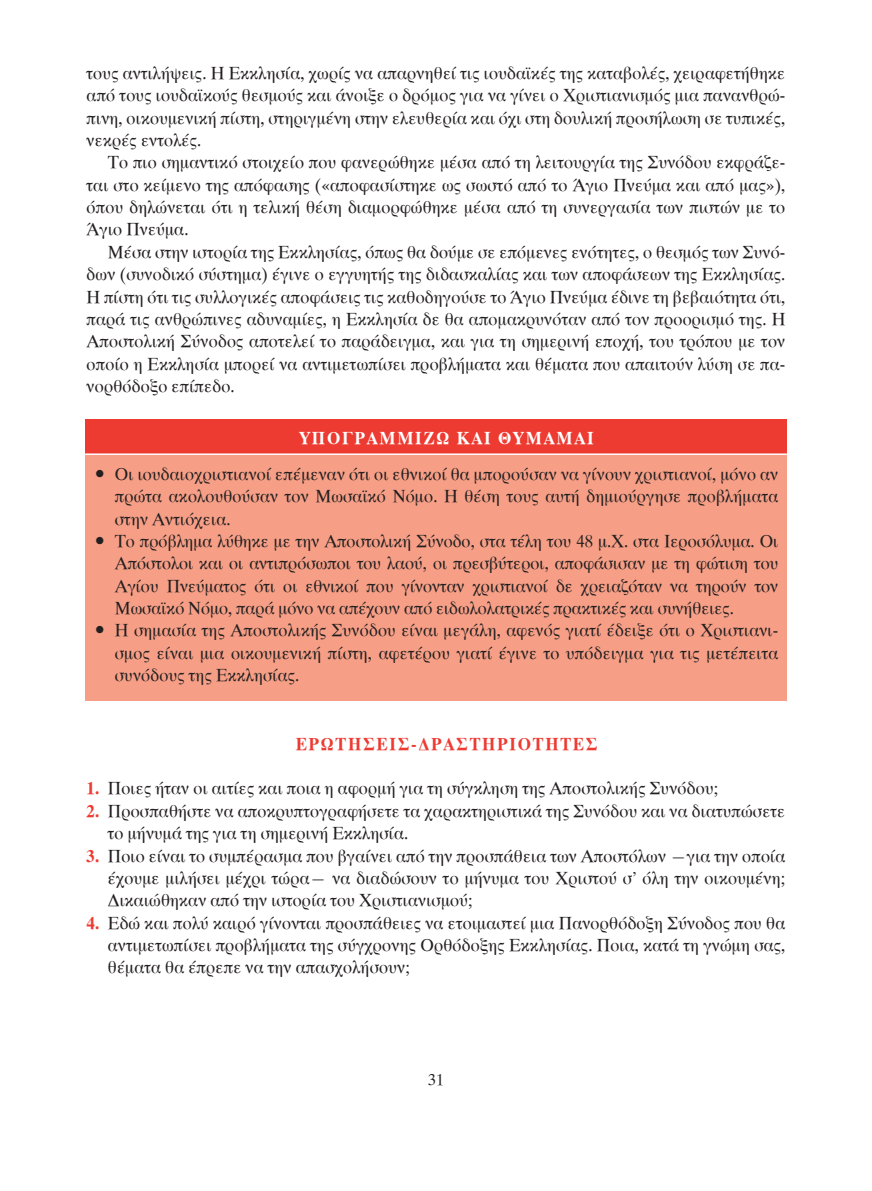
<style>
.page{position:relative;width:872px;height:1191px;background:#fff}
.page>*{position:absolute;margin:0;border:0;box-sizing:border-box;transform-origin:0 0}
.t1{font:18px/22.4px "UB Times";letter-spacing:.01em;color:#231f20;text-align:justify}
.t2{font:18px "UB Times Bold";letter-spacing:.1em;color:#ee3b32}
.t3{font:18px "UB Times Bold";letter-spacing:.1em;color:#fff}
.t4{font:16.5px "UB Times";color:#231f20}
.s1{font-family:"UB Times Bold";color:#ee3b32}
</style>
<div class="page">
<div style="left:85px;top:420px;width:702px;height:280px;background:#f69f86"></div>
<div style="left:85px;top:420px;width:702px;height:35px;background:#ee3b32"></div>
<hr style="left:85px;top:453px;width:702px;height:2px;background:#fff">
<p class="t1" style="left:87px;top:62px;width:700px">τους αντιλήψεις. Η Εκκλησία, χωρίς να απαρνηθεί τις ιουδαϊκές της καταβολές, χειραφετήθηκε</p>
<p class="t1" style="left:87px;top:85px;width:700px">από τους ιουδαϊκούς θεσμούς και άνοιξε ο δρόμος για να γίνει ο Χριστιανισμός μια πανανθρώ-</p>
<p class="t1" style="left:87px;top:107px;width:700px">πινη, οικουμενική πίστη, στηριγμένη στην ελευθερία και όχι στη δουλική προσήλωση σε τυπικές,</p>
<p class="t1" style="left:87px;top:129px;width:116px">νεκρές εντολές.</p>
<p class="t1" style="left:108px;top:152px;width:679px">Το πιο σημαντικό στοιχείο που φανερώθηκε μέσα από τη λειτουργία της Συνόδου εκφράζε-</p>
<p class="t1" style="left:87px;top:174px;width:700px">ται στο κείμενο της απόφασης («αποφασίστηκε ως σωστό από το Άγιο Πνεύμα και από μας»),</p>
<p class="t1" style="left:87px;top:196px;width:700px">όπου δηλώνεται ότι η τελική θέση διαμορφώθηκε μέσα από τη συνεργασία των πιστών με το</p>
<p class="t1" style="left:87px;top:219px;width:103px">Άγιο Πνεύμα.</p>
<p class="t1" style="left:108px;top:241px;width:679px">Μέσα στην ιστορία της Εκκλησίας, όπως θα δούμε σε επόμενες ενότητες, ο θεσμός των Συνό-</p>
<p class="t1" style="left:87px;top:264px;width:700px">δων (συνοδικό σύστημα) έγινε ο εγγυητής της διδασκαλίας και των αποφάσεων της Εκκλησίας.</p>
<p class="t1" style="left:87px;top:286px;width:700px">Η πίστη ότι τις συλλογικές αποφάσεις τις καθοδηγούσε το Άγιο Πνεύμα έδινε τη βεβαιότητα ότι,</p>
<p class="t1" style="left:87px;top:308px;width:700px">παρά τις ανθρώπινες αδυναμίες, η Εκκλησία δε θα απομακρυνόταν από τον προορισμό της. Η</p>
<p class="t1" style="left:87px;top:331px;width:700px">Αποστολική Σύνοδος αποτελεί το παράδειγμα, και για τη σημερινή εποχή, του τρόπου με τον</p>
<p class="t1" style="left:87px;top:353px;width:700px">οποίο η Εκκλησία μπορεί να αντιμετωπίσει προβλήματα και θέματα που απαιτούν λύση σε πα-</p>
<p class="t1" style="left:87px;top:375px;width:150px">νορθόδοξο επίπεδο.</p>
<p class="t3" style="left:299px;top:429px;width:296px">ΥΠΟΓΡΑΜΜΙΖΩ ΚΑΙ ΘΥΜΑΜΑΙ</p>
<p class="t1" style="left:115px;top:463px;width:665px;text-indent:-21px">• Οι ιουδαιοχριστιανοί επέμεναν ότι οι εθνικοί θα μπορούσαν να γίνουν χριστιανοί, μόνο αν πρώτα ακολουθούσαν τον Μωσαϊκό Νόμο. Η θέση τους αυτή δημιούργησε προβλήματα στην Αντιόχεια.</p>
<p class="t1" style="left:115px;top:530px;width:665px;text-indent:-21px">• Το πρόβλημα λύθηκε με την Αποστολική Σύνοδο, στα τέλη του 48 μ.Χ. στα Ιεροσόλυμα. Οι Απόστολοι και οι αντιπρόσωποι του λαού, οι πρεσβύτεροι, αποφάσισαν με τη φώτιση του Αγίου Πνεύματος ότι οι εθνικοί που γίνονταν χριστιανοί δε χρειαζόταν να τηρούν τον Μωσαϊκό Νόμο, παρά μόνο να απέχουν από ειδωλολατρικές πρακτικές και συνήθειες.</p>
<p class="t1" style="left:115px;top:620px;width:665px;text-indent:-21px">• Η σημασία της Αποστολικής Συνόδου είναι μεγάλη, αφενός γιατί έδειξε ότι ο Χριστιανι&shy;σμος είναι μια οικουμενική πίστη, αφετέρου γιατί έγινε το υπόδειγμα για τις μετέπειτα συνόδους της Εκκλησίας.</p>
<p class="t2" style="left:296px;top:734px;width:303px">EΡΩΤΗΣΕΙΣ-ΔΡΑΣΤΗΡΙΟΤΗΤΕΣ</p>
<p class="t1" style="left:87px;top:778px;width:633px"><span class="s1">1.</span> Ποιες ήταν οι αιτίες και ποια η αφορμή για τη σύγκληση της Αποστολικής Συνόδου;</p>
<p class="t1" style="left:108px;top:800px;width:679px;text-indent:-21px"><span class="s1">2.</span> Προσπαθήστε να αποκρυπτογραφήσετε τα χαρακτηριστικά της Συνόδου και να διατυπώσετε το μήνυμά της για τη σημερινή Εκκλησία.</p>
<p class="t1" style="left:108px;top:845px;width:679px;text-indent:-21px"><span class="s1">3.</span> Ποιο είναι το συμπέρασμα που βγαίνει από την προσπάθεια των Αποστόλων —για την οποία έχουμε μιλήσει μέχρι τώρα— να διαδώσουν το μήνυμα του Χριστού σ’ όλη την οικουμένη; Δικαιώθηκαν από την ιστορία του Χριστιανισμού;</p>
<p class="t1" style="left:108px;top:912px;width:679px;text-indent:-21px"><span class="s1">4.</span> Εδώ και πολύ καιρό γίνονται προσπάθειες να ετοιμαστεί μια Πανορθόδοξη Σύνοδος που θα αντιμετωπίσει προβλήματα της σύγχρονης Ορθόδοξης Εκκλησίας. Ποια, κατά τη γνώμη σας, θέματα θα έπρεπε να την απασχολήσουν;</p>
<p class="t4" style="left:428px;top:1070px;width:17px">31</p>
</div>
